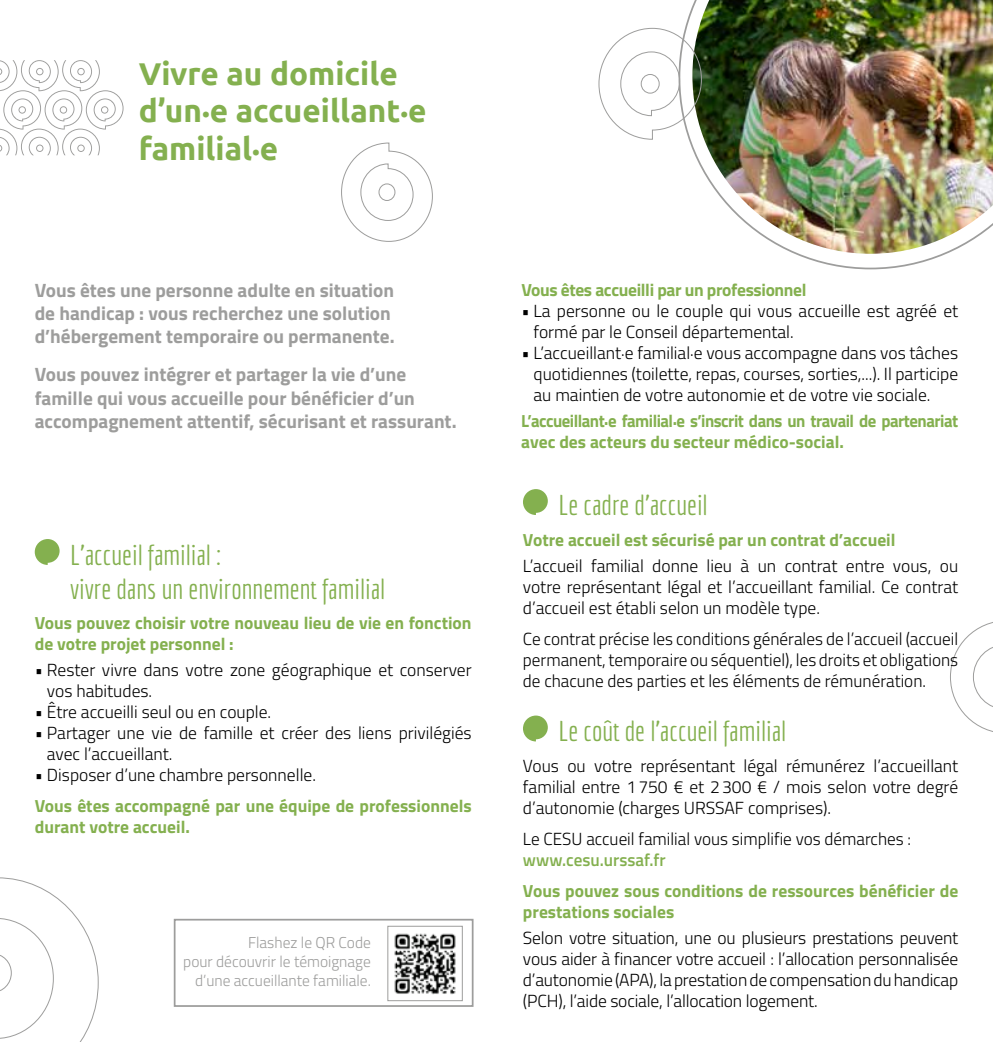
<style>
.page{position:relative;width:993px;height:1042px;background:#fff}
.page>*{position:absolute;margin:0;border:0;box-sizing:border-box;transform-origin:0 0}
.t1{font:700 31.5px/37.8px "Ubuntu";color:#84b04f}
.t2{font:28px/33.6px "Economica";color:#84b04f}
.t3{font:700 19.25px/23.1px "Titillium Web";color:#9d9d9c}
.t4{font:300 17.5px/21px "Titillium Web";color:#000;text-align:justify}
.t5{font:700 17.5px/21px "Titillium Web";color:#84b04f}
.t6{font:700 17.5px/21px "Titillium Web";letter-spacing:-.03em;color:#84b04f;scale:.96 1}
.t7{font:700 17.5px "Titillium Web";letter-spacing:-.02em;color:#84b04f}
.t8{font:600 17.5px "Titillium Web";color:#84b04f}
.t9{font:300 15.75px/18.9px "Titillium Web";color:#9d9d9c;text-align:right}
</style>
<div class="page">
<svg style="left:950px;top:622px;width:42px;height:110px"></svg>
<svg style="left:0;top:60px;width:123px;height:95px"></svg>
<svg style="left:341px;top:142px;width:92px;height:100px"></svg>
<svg style="left:35px;top:539px;width:25px;height:26px"></svg>
<svg style="left:685px;top:7px;width:261px;height:262px"></svg>
<img style="left:692px;top:0;width:300px;height:254px">
<svg style="left:0;top:877px;width:99px;height:165px"></svg>
<svg style="left:523px;top:489px;width:24px;height:26px"></svg>
<svg style="left:523px;top:715px;width:24px;height:26px"></svg>
<svg style="left:598px;top:27px;width:104px;height:113px"></svg>
<img style="left:394px;top:933px;width:62px;height:62px">
<div style="left:387px;top:926px;width:75px;height:75px;border:1px solid #9d9d9c"></div>
<div style="left:174px;top:919px;width:299px;height:88px;border:2px solid #9d9d9c"></div>
<h1 class="t1" style="left:139px;top:54px;width:289px">Vivre au domicile d’un.e accueillant.e familial.e</h1>
<p class="t3" style="left:35px;top:278px;width:361px">Vous êtes une personne adulte en situation de handicap : vous recherchez une solution d’hébergement temporaire ou permanente.</p>
<p class="t3" style="left:35px;top:362px;width:423px">Vous pouvez intégrer et partager la vie d’une famille qui vous accueille pour bénéficier d’un accompagnement attentif, sécurisant et rassurant.</p>
<h2 class="t2" style="left:70px;top:538px;width:316px">L’accueil familial :<br>vivre dans un environnement familial</h2>
<p class="t5" style="left:35px;top:612px;width:438px">Vous pouvez choisir votre nouveau lieu de vie en fonction de votre projet personnel :</p>
<p class="t4" style="left:47px;top:659px;width:426px;text-indent:-12px">• Rester vivre dans votre zone géographique et conserver vos habitudes.</p>
<p class="t4" style="left:35px;top:701px;width:238px">• Être accueilli seul ou en couple.</p>
<p class="t4" style="left:47px;top:722px;width:426px;text-indent:-12px">• Partager une vie de famille et créer des liens privilégiés avec l’accueillant.</p>
<p class="t4" style="left:35px;top:764px;width:282px">• Disposer d’une chambre personnelle.</p>
<p class="t5" style="left:35px;top:795px;width:438px">Vous êtes accompagné par une équipe de professionnels durant votre accueil.</p>
<p class="t9" style="left:183px;top:933px;width:189px">Flashez le QR Code<br>pour découvrir le témoignage d’une accueillante familiale.</p>
<p class="t7" style="left:521px;top:277px;width:287px">Vous êtes accueilli par un professionnel</p>
<p class="t4" style="left:533px;top:300px;width:426px;text-indent:-12px">• La personne ou le couple qui vous accueille est agréé et formé par le Conseil départemental.</p>
<p class="t4" style="left:533px;top:342px;width:426px;text-indent:-12px">• L’accueillant.e familial.e vous accompagne dans vos tâches quotidiennes (toilette, repas, courses, sorties,...). Il participe au maintien de votre autonomie et de votre vie sociale.</p>
<p class="t6" style="left:521px;top:410px;width:456px">L’accueillant.e familial.e s’inscrit dans un travail de partenariat avec des acteurs du secteur médico-social.</p>
<h2 class="t2" style="left:558px;top:488px;width:151px">Le cadre d’accueil</h2>
<p class="t5" style="left:523px;top:528px;width:374px">Votre accueil est sécurisé par un contrat d’accueil</p>
<p class="t4" style="left:523px;top:554px;width:436px">L’accueil familial donne lieu à un contrat entre vous, ou votre représentant légal et l’accueillant familial. Ce contrat d’accueil est établi selon un modèle type.</p>
<p class="t4" style="left:523px;top:627px;width:436px">Ce contrat précise les conditions générales de l’accueil (accueil permanent, temporaire ou séquentiel), les droits et obligations de chacune des parties et les éléments de rémunération.</p>
<h2 class="t2" style="left:558px;top:714px;width:229px">Le coût de l’accueil familial</h2>
<p class="t4" style="left:523px;top:755px;width:436px">Vous ou votre représentant légal rémunérez l’accueillant familial entre 1750 € et 2300 € / mois selon votre degré d’autonomie (charges URSSAF comprises).</p>
<p class="t4" style="left:523px;top:828px;width:389px">Le CESU accueil familial vous simplifie vos démarches :</p>
<p class="t8" style="left:523px;top:847px;width:144px">www.cesu.urssaf.fr</p>
<p class="t5" style="left:523px;top:880px;width:436px">Vous pouvez sous conditions de ressources bénéficier de prestations sociales</p>
<p class="t4" style="left:523px;top:927px;width:436px">Selon votre situation, une ou plusieurs prestations peuvent vous aider à financer votre accueil : l’allocation personnalisée d’autonomie (APA), la prestation de compensation du handicap (PCH), l’aide sociale, l’allocation logement.</p>
</div>
